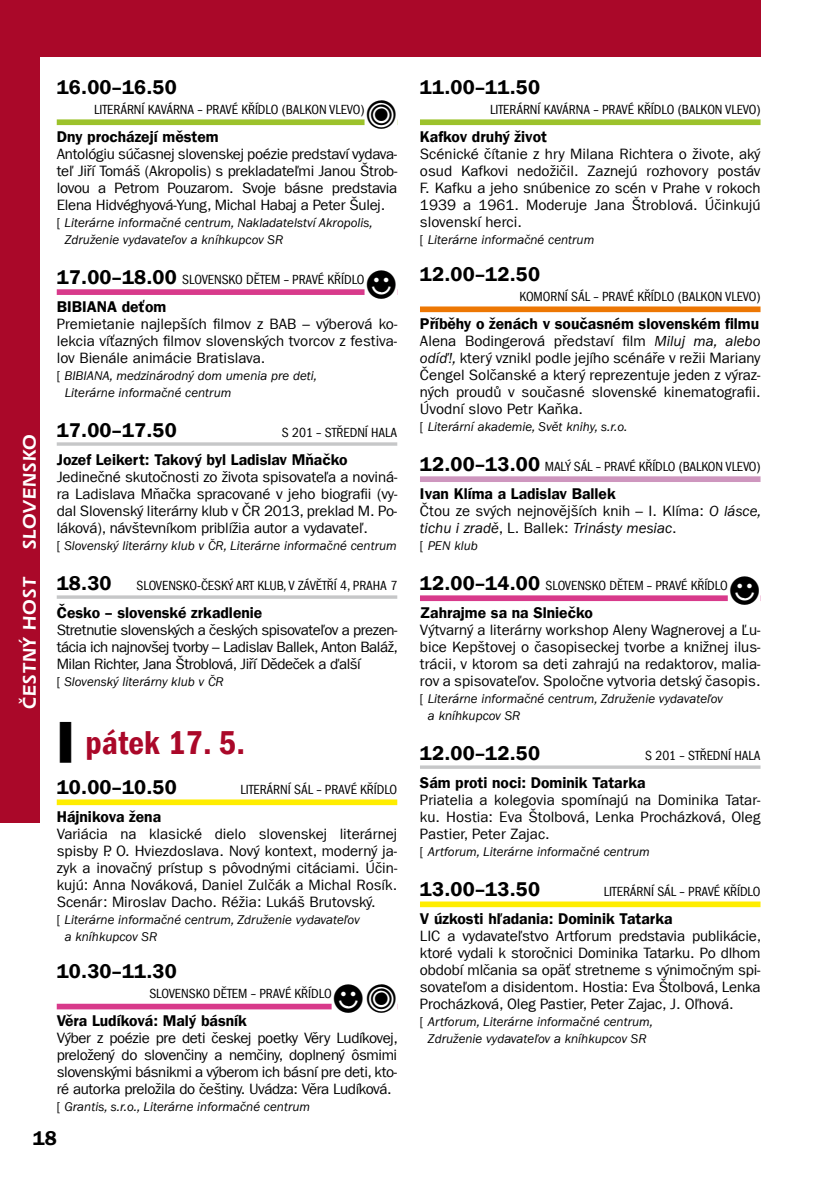
<style>
.page{position:relative;width:840px;height:1191px;background:#fff}
.page>*{position:absolute;margin:0;border:0;box-sizing:border-box;transform-origin:0 0}
.t1{font:34px "Franklin Gothic LT Com Dm Cn";color:#aa0829}
.t2{font:20px "Franklin Gothic LT Com Dm";letter-spacing:.01em;color:#000}
.t3{font:600 19px "Eras IT Cby BTCE";letter-spacing:.06em;color:#fff}
.t4{font:15.6px "Franklin Gothic LT Com Dm";color:#000}
.t5{font:15px/17px "Franklin Gothic LT Com";color:#000;text-align:justify}
.t6{font:condensed 13.6px "Franklin Gothic LT Com";letter-spacing:-.005em;color:#000}
.t7{font:italic 13px/17px "Franklin Gothic LT Com";color:#000}
.s1{font-family:"PIKTO";font-stretch:normal;font-size:20px}
.s2{font-style:normal}
.s3{font-family:"Franklin Gothic LT Com";font-stretch:condensed;font-size:13.6px}
.s4{font-family:"Franklin Gothic LT Com Dm";font-stretch:normal;font-size:20px}
.s5{font-style:italic}
</style>
<div class="page">
<div style="left:0;top:0;width:40px;height:822px;background:#aa0829"></div>
<div style="left:0;top:0;width:760px;height:57px;background:#aa0829"></div>
<div style="left:57px;top:119px;width:340px;height:6px;background:#9cc22b"></div>
<div style="left:364px;top:117px;width:33px;height:10px;background:#fff"></div>
<div style="left:57px;top:289px;width:340px;height:6px;background:#d83a8b"></div>
<div style="left:364px;top:287px;width:33px;height:10px;background:#fff"></div>
<hr style="left:57px;top:442px;width:340px;height:4px;background:#cdcecf">
<svg style="left:57px;top:595px;width:340px;height:4px"></svg>
<div style="left:57px;top:799px;width:340px;height:6px;background:#ffed00"></div>
<div style="left:57px;top:1003px;width:340px;height:6px;background:#d83a8b"></div>
<div style="left:331px;top:1001px;width:66px;height:10px;background:#fff"></div>
<div style="left:420px;top:119px;width:340px;height:6px;background:#9cc22b"></div>
<div style="left:420px;top:306px;width:340px;height:6px;background:#ed7703"></div>
<div style="left:420px;top:476px;width:340px;height:6px;background:#ce96be"></div>
<div style="left:420px;top:595px;width:340px;height:6px;background:#d83a8b"></div>
<div style="left:727px;top:593px;width:33px;height:10px;background:#fff"></div>
<svg style="left:420px;top:765px;width:340px;height:4px"></svg>
<div style="left:420px;top:901px;width:340px;height:6px;background:#ffed00"></div>
<p class="t3" style="left:18px;top:549px;width:117px;rotate:-90deg">SLOVENSKO</p>
<p class="t3" style="left:18px;top:709px;width:133px;rotate:-90deg">ČESTNÝ HOST</p>
<h2 class="t2" style="left:57px;top:75px;width:122px">16.00–16.50</h2>
<p class="t6" style="left:94px;top:102px;width:12px">LITERÁRNÍ</p>
<p class="t6" style="left:148px;top:102px;width:8px">KAVÁRNA</p>
<p class="t6" style="left:197px;top:102px;width:201px">– PRAVÉ KŘÍDLO (BALKON VLEVO)<span class="s1">5</span></p>
<p class="t4" style="left:57px;top:127px;width:163px">Dny procházejí městem</p>
<p class="t5" style="left:57px;top:145px;width:342px">Antológiu súčasnej slovenskej poézie predstaví vydava&shy;teľ Jiří Tomáš (Akropolis) s prekladateľmi Janou Štrob&shy;lovou a Petrom Pouzarom. Svoje básne predstavia Elena Hidvéghyová-Yung, Michal Habaj a Peter Šulej.</p>
<p class="t7" style="left:65px;top:214px;width:309px;text-indent:-8px"><span class="s2">[</span> Literárne informačné centrum, Nakladatelství Akropolis,<br>Združenie vydavateľov a kníhkupcov SR</p>
<h2 class="t2" style="left:57px;top:265px;width:146px">17.00–18.00 <span class="s3">SLOVENSKO</span></h2>
<p class="t6" style="left:246px;top:271px;width:22px">DĚTEM</p>
<p class="t6" style="left:283px;top:271px;width:115px">– PRAVÉ KŘÍDLO<span class="s1">2</span></p>
<p class="t4" style="left:57px;top:297px;width:111px">BIBIANA deťom</p>
<p class="t5" style="left:57px;top:315px;width:342px">Premietanie najlepších filmov z BAB – výberová ko&shy;lekcia víťazných filmov slovenských tvorcov z festiva&shy;lov Bienále animácie Bratislava.</p>
<p class="t7" style="left:65px;top:367px;width:254px;text-indent:-8px"><span class="s2">[</span> BIBIANA, medzinárodný dom umenia pre deti,<br>Literárne informačné centrum</p>
<h2 class="t2" style="left:57px;top:418px;width:122px">17.00–17.50</h2>
<p class="t6" style="left:282px;top:424px;width:117px">S 201 – STŘEDNÍ HALA</p>
<p class="t4" style="left:57px;top:450px;width:292px">Jozef Leikert: Takový byl Ladislav Mňačko</p>
<p class="t5" style="left:57px;top:468px;width:342px">Jedinečné skutočnosti zo života spisovateľa a noviná&shy;ra Ladislava Mňačka spracované v jeho biografii (vy&shy;dal Slovenský literárny klub v ČR 2013, preklad M. Po&shy;láková), návštevníkom priblížia autor a vydavateľ.</p>
<p class="t7" style="left:57px;top:537px;width:341px"><span class="s2">[</span> Slovenský literárny klub v ČR, Literárne informačné centrum</p>
<p class="t6" style="left:57px;top:577px;width:342px"><span class="s4">18.30</span> SLOVENSKO-ČESKÝ ART KLUB, V ZÁVĚTŘÍ 4, PRAHA 7</p>
<p class="t4" style="left:57px;top:603px;width:207px">Česko – slovenské zrkadlenie</p>
<p class="t5" style="left:57px;top:621px;width:342px">Stretnutie slovenských a českých spisovateľov a prezen&shy;tácia ich najnovšej tvorby – Ladislav Ballek, Anton Baláž, Milan Richter, Jana Štroblová, Jiří Dědeček a ďalší</p>
<p class="t7" style="left:57px;top:673px;width:168px"><span class="s2">[</span> Slovenský literárny klub v ČR</p>
<h1 class="t1" style="left:86px;top:723px;width:161px">pátek 17. 5.</h1>
<h2 class="t2" style="left:57px;top:775px;width:122px">10.00–10.50</h2>
<p class="t6" style="left:240px;top:781px;width:12px">LITERÁRNÍ</p>
<p class="t6" style="left:294px;top:781px;width:105px">SÁL – PRAVÉ KŘÍDLO</p>
<p class="t4" style="left:57px;top:807px;width:106px">Hájnikova žena</p>
<p class="t5" style="left:57px;top:825px;width:342px">Variácia na klasické dielo slovenskej literárnej spisby P. O. Hviezdoslava. Nový kontext, moderný ja&shy;zyk a inovačný prístup s pôvodnými citáciami. Účin&shy;kujú: Anna Nováková, Daniel Zulčák a Michal Rosík.<br>Scenár: Miroslav Dacho. Réžia: Lukáš Brutovský.</p>
<p class="t7" style="left:65px;top:911px;width:296px;text-indent:-8px"><span class="s2">[</span> Literárne informačné centrum, Združenie vydavateľov a kníhkupcov SR</p>
<h2 class="t2" style="left:57px;top:959px;width:122px">10.30–11.30</h2>
<p class="t6" style="left:149px;top:986px;width:20px">SLOVENSKO</p>
<p class="t6" style="left:213px;top:986px;width:22px">DĚTEM</p>
<p class="t6" style="left:250px;top:986px;width:148px">– PRAVÉ KŘÍDLO<span class="s1">25</span></p>
<p class="t4" style="left:57px;top:1011px;width:192px">Věra Ludíková: Malý básník</p>
<p class="t5" style="left:57px;top:1029px;width:342px">Výber z poézie pre deti českej poetky Věry Ludíkovej, preložený do slovenčiny a nemčiny, doplnený ôsmimi slovenskými básnikmi a výberom ich básní pre deti, kto&shy;ré autorka preložila do češtiny. Uvádza: Věra Ludíková.</p>
<p class="t7" style="left:57px;top:1098px;width:255px"><span class="s2">[</span> Grantis, s.r.o., Literárne informačné centrum</p>
<h2 class="t2" style="left:33px;top:1126px;width:25px">18</h2>
<h2 class="t2" style="left:420px;top:75px;width:121px">11.00–11.50</h2>
<p class="t6" style="left:490px;top:102px;width:12px">LITERÁRNÍ</p>
<p class="t6" style="left:543px;top:102px;width:8px">KAVÁRNA</p>
<p class="t6" style="left:593px;top:102px;width:168px">– PRAVÉ KŘÍDLO (BALKON VLEVO)</p>
<p class="t4" style="left:420px;top:127px;width:128px">Kafkov druhý život</p>
<p class="t5" style="left:420px;top:145px;width:342px">Scénické čítanie z hry Milana Richtera o živote, aký osud Kafkovi nedožičil. Zaznejú rozhovory postáv F. Kafku a jeho snúbenice zo scén v Prahe v rokoch 1939 a 1961. Moderuje Jana Štroblová. Účinkujú slovenskí herci.</p>
<p class="t7" style="left:420px;top:231px;width:176px"><span class="s2">[</span> Literárne informačné centrum</p>
<h2 class="t2" style="left:420px;top:262px;width:121px">12.00–12.50</h2>
<p class="t6" style="left:519px;top:289px;width:8px">KOMORNÍ</p>
<p class="t6" style="left:571px;top:289px;width:191px">SÁL – PRAVÉ KŘÍDLO (BALKON VLEVO)</p>
<p class="t4" style="left:420px;top:314px;width:340px">Příběhy o ženách v současném slovenském filmu</p>
<p class="t5" style="left:420px;top:332px;width:342px">Alena Bodingerová představí film <span class="s5">Miluj ma, alebo odíď!,</span> který vznikl podle jejího scénáře v režii Mariany Čengel Solčanské a který reprezentuje jeden z výraz&shy;ných proudů v současné slovenské kinematografii.<br>Úvodní slovo Petr Kaňka.</p>
<p class="t7" style="left:420px;top:418px;width:209px"><span class="s2">[</span> Literární akademie, Svět knihy, s.r.o.</p>
<p class="t6" style="left:420px;top:458px;width:342px"><span class="s4">12.00–13.00</span> MALÝ SÁL – PRAVÉ KŘÍDLO (BALKON VLEVO)</p>
<p class="t4" style="left:420px;top:484px;width:197px">Ivan Klíma a Ladislav Ballek</p>
<p class="t5" style="left:420px;top:502px;width:342px">Čtou ze svých nejnovějších knih – I. Klíma: <span class="s5">O lásce, tichu i zradě</span>, L. Ballek: <span class="s5">Trinásty mesiac</span>.</p>
<p class="t7" style="left:420px;top:537px;width:59px"><span class="s2">[</span> PEN klub</p>
<h2 class="t2" style="left:420px;top:571px;width:146px">12.00–14.00 <span class="s3">SLOVENSKO</span></h2>
<p class="t6" style="left:609px;top:577px;width:22px">DĚTEM</p>
<p class="t6" style="left:646px;top:577px;width:115px">– PRAVÉ KŘÍDLO<span class="s1">2</span></p>
<p class="t4" style="left:420px;top:603px;width:174px">Zahrajme sa na Slniečko</p>
<p class="t5" style="left:420px;top:621px;width:342px">Výtvarný a literárny workshop Aleny Wagnerovej a Ľu&shy;bice Kepštovej o časopiseckej tvorbe a knižnej ilus&shy;trácii, v ktorom sa deti zahrajú na redaktorov, malia&shy;rov a spisovateľov. Spoločne vytvoria detský časopis.</p>
<p class="t7" style="left:427px;top:690px;width:296px;text-indent:-8px"><span class="s2">[</span> Literárne informačné centrum, Združenie vydavateľov a kníhkupcov SR</p>
<h2 class="t2" style="left:420px;top:741px;width:121px">12.00–12.50</h2>
<p class="t6" style="left:644px;top:747px;width:117px">S 201 – STŘEDNÍ HALA</p>
<p class="t4" style="left:420px;top:773px;width:227px">Sám proti noci: Dominik Tatarka</p>
<p class="t5" style="left:420px;top:791px;width:342px">Priatelia a kolegovia spomínajú na Dominika Tatar&shy;ku. Hostia: Eva Štolbová, Lenka Procházková, Oleg Pastier, Peter Zajac.</p>
<p class="t7" style="left:420px;top:843px;width:231px"><span class="s2">[</span> Artforum, Literárne informačné centrum</p>
<h2 class="t2" style="left:420px;top:877px;width:121px">13.00–13.50</h2>
<p class="t6" style="left:603px;top:883px;width:12px">LITERÁRNÍ</p>
<p class="t6" style="left:657px;top:883px;width:105px">SÁL – PRAVÉ KŘÍDLO</p>
<p class="t4" style="left:420px;top:909px;width:254px">V úzkosti hľadania: Dominik Tatarka</p>
<p class="t5" style="left:420px;top:927px;width:342px">LIC a vydavateľstvo Artforum predstavia publikácie, ktoré vydali k storočnici Dominika Tatarku. Po dlhom období mlčania sa opäť stretneme s výnimočným spi&shy;sovateľom a disidentom. Hostia: Eva Štolbová, Lenka Procházková, Oleg Pastier, Peter Zajac, J. Oľhová.</p>
<p class="t7" style="left:420px;top:1013px;width:234px;text-align:center"><span class="s2">[</span> Artforum, Literárne informačné centrum,<br>Združenie vydavateľov a kníhkupcov SR</p>
</div>
